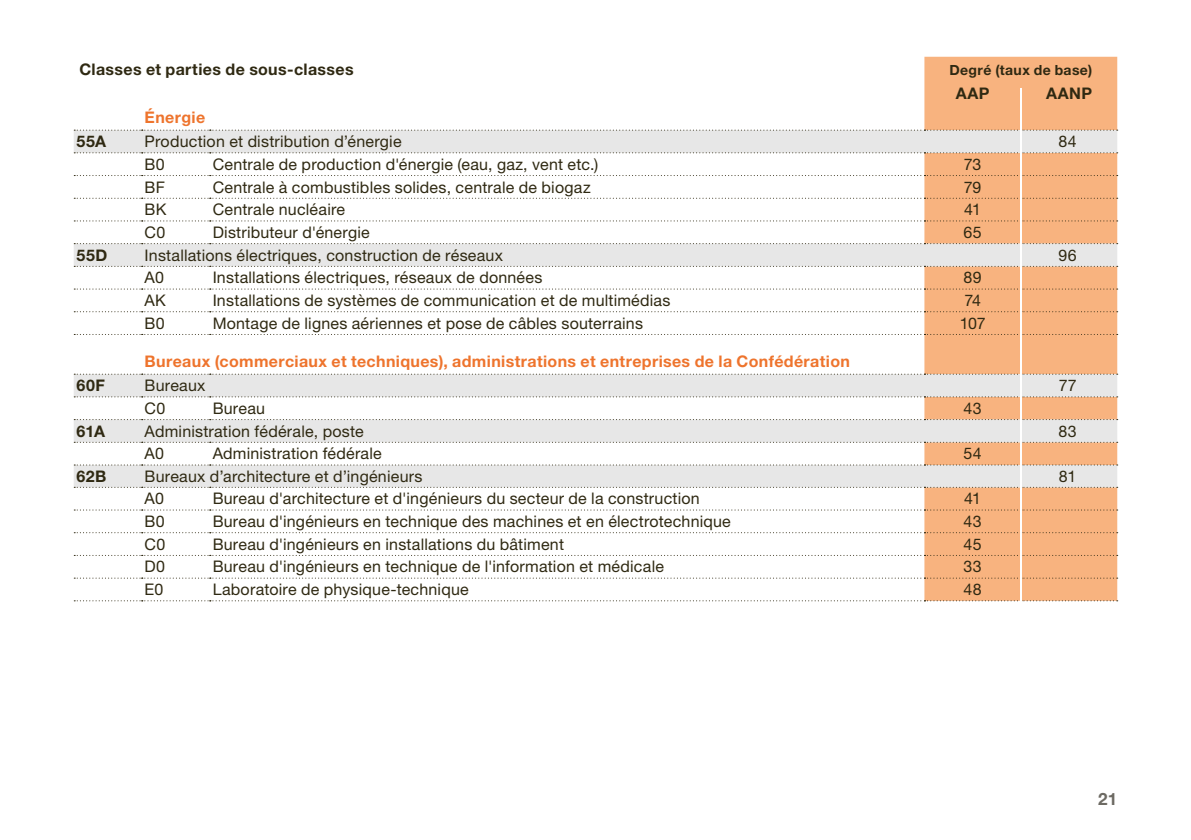
<style>
.page{position:relative;width:1191px;height:840px;background:#fff}
.page>*{position:absolute;margin:0;border:0;box-sizing:border-box;transform-origin:0 0}
.t1{font:700 17px "Helvetica Neue LT Std";color:#6d6a63}
.t2{font:16px "Helvetica Neue LT Std";letter-spacing:.015em;color:#2f2912}
.t3{font:700 16px "Helvetica Neue LT Std";letter-spacing:.025em;color:#ee742d}
.t4{font:700 16px "Helvetica Neue LT Std";letter-spacing:.025em;color:#2f2912}
.t5{font:700 14px "Helvetica Neue LT Std";letter-spacing:.025em;color:#2f2912}
</style>
<div class="page">
<div style="left:924px;top:57px;width:193px;height:543px;background:#f8b37f"></div>
<svg style="left:74px;top:130px;width:1043px;height:356px"></svg>
<svg style="left:74px;top:554px;width:1043px;height:1px"></svg>
<svg style="left:74px;top:577px;width:1043px;height:1px"></svg>
<svg style="left:74px;top:600px;width:1043px;height:1px"></svg>
<svg style="left:74px;top:129px;width:1043px;height:1px"></svg>
<svg style="left:74px;top:152px;width:1043px;height:1px"></svg>
<svg style="left:74px;top:243px;width:1043px;height:1px"></svg>
<svg style="left:74px;top:266px;width:1043px;height:1px"></svg>
<svg style="left:74px;top:373px;width:1043px;height:1px"></svg>
<svg style="left:74px;top:396px;width:1043px;height:1px"></svg>
<svg style="left:74px;top:419px;width:1043px;height:1px"></svg>
<svg style="left:74px;top:441px;width:1043px;height:1px"></svg>
<svg style="left:74px;top:464px;width:1043px;height:1px"></svg>
<svg style="left:74px;top:486px;width:1043px;height:1px"></svg>
<svg style="left:74px;top:175px;width:1043px;height:1px"></svg>
<svg style="left:74px;top:198px;width:1043px;height:1px"></svg>
<svg style="left:74px;top:220px;width:1043px;height:1px"></svg>
<svg style="left:74px;top:509px;width:1043px;height:1px"></svg>
<svg style="left:74px;top:532px;width:1043px;height:1px"></svg>
<svg style="left:74px;top:288px;width:1043px;height:1px"></svg>
<svg style="left:74px;top:311px;width:1043px;height:1px"></svg>
<svg style="left:74px;top:334px;width:1043px;height:1px"></svg>
<hr style="left:1020px;top:88px;width:2px;height:663px;background:#fff">
<p class="t4" style="left:79px;top:59px;width:276px">Classes et parties de sous-classes</p>
<p class="t5" style="left:949px;top:61px;width:144px">Degré (taux de base)</p>
<p class="t4" style="left:955px;top:83px;width:35px">AAP</p>
<p class="t4" style="left:1046px;top:83px;width:48px">AANP</p>
<p class="t3" style="left:145px;top:107px;width:62px">Énergie</p>
<p class="t4" style="left:77px;top:131px;width:31px">55A</p>
<p class="t2" style="left:145px;top:132px;width:258px">Production et distribution d’énergie</p>
<p class="t2" style="left:1058px;top:132px;width:20px">84</p>
<p class="t2" style="left:145px;top:154px;width:22px">B0</p>
<p class="t2" style="left:213px;top:154px;width:387px">Centrale de production d'énergie (eau, gaz, vent etc.)</p>
<p class="t2" style="left:963px;top:154px;width:19px">73</p>
<p class="t2" style="left:145px;top:177px;width:22px">BF</p>
<p class="t2" style="left:213px;top:177px;width:379px">Centrale à combustibles solides, centrale de biogaz</p>
<p class="t2" style="left:963px;top:177px;width:19px">79</p>
<p class="t2" style="left:145px;top:200px;width:23px">BK</p>
<p class="t2" style="left:213px;top:200px;width:134px">Centrale nucléaire</p>
<p class="t2" style="left:964px;top:200px;width:18px">41</p>
<p class="t2" style="left:145px;top:223px;width:22px">C0</p>
<p class="t2" style="left:213px;top:223px;width:159px">Distributeur d'énergie</p>
<p class="t2" style="left:963px;top:223px;width:20px">65</p>
<p class="t4" style="left:77px;top:245px;width:32px">55D</p>
<p class="t2" style="left:145px;top:245px;width:360px">Installations électriques, construction de réseaux</p>
<p class="t2" style="left:1058px;top:245px;width:20px">96</p>
<p class="t2" style="left:145px;top:268px;width:21px">A0</p>
<p class="t2" style="left:213px;top:268px;width:331px">Installations électriques, réseaux de données</p>
<p class="t2" style="left:963px;top:268px;width:20px">89</p>
<p class="t2" style="left:145px;top:291px;width:23px">AK</p>
<p class="t2" style="left:213px;top:291px;width:459px">Installations de systèmes de communication et de multimédias</p>
<p class="t2" style="left:964px;top:291px;width:18px">74</p>
<p class="t2" style="left:145px;top:313px;width:22px">B0</p>
<p class="t2" style="left:213px;top:313px;width:432px">Montage de lignes aériennes et pose de câbles souterrains</p>
<p class="t2" style="left:959px;top:313px;width:27px">107</p>
<p class="t3" style="left:145px;top:351px;width:707px">Bureaux (commerciaux et techniques), administrations et entreprises de la Confédération</p>
<p class="t4" style="left:77px;top:375px;width:30px">60F</p>
<p class="t2" style="left:145px;top:376px;width:62px">Bureaux</p>
<p class="t2" style="left:1058px;top:376px;width:19px">77</p>
<p class="t2" style="left:145px;top:398px;width:22px">C0</p>
<p class="t2" style="left:213px;top:398px;width:54px">Bureau</p>
<p class="t2" style="left:963px;top:398px;width:20px">43</p>
<p class="t4" style="left:77px;top:421px;width:30px">61A</p>
<p class="t2" style="left:145px;top:421px;width:221px">Administration fédérale, poste</p>
<p class="t2" style="left:1058px;top:421px;width:20px">83</p>
<p class="t2" style="left:145px;top:444px;width:21px">A0</p>
<p class="t2" style="left:213px;top:444px;width:171px">Administration fédérale</p>
<p class="t2" style="left:963px;top:444px;width:20px">54</p>
<p class="t4" style="left:77px;top:466px;width:31px">62B</p>
<p class="t2" style="left:145px;top:466px;width:279px">Bureaux d’architecture et d’ingénieurs</p>
<p class="t2" style="left:1059px;top:466px;width:19px">81</p>
<p class="t2" style="left:145px;top:489px;width:21px">A0</p>
<p class="t2" style="left:213px;top:489px;width:488px">Bureau d'architecture et d'ingénieurs du secteur de la construction</p>
<p class="t2" style="left:964px;top:489px;width:18px">41</p>
<p class="t2" style="left:145px;top:511px;width:22px">B0</p>
<p class="t2" style="left:213px;top:511px;width:520px">Bureau d'ingénieurs en technique des machines et en électrotechnique</p>
<p class="t2" style="left:963px;top:511px;width:20px">43</p>
<p class="t2" style="left:145px;top:534px;width:22px">C0</p>
<p class="t2" style="left:213px;top:534px;width:353px">Bureau d'ingénieurs en installations du bâtiment</p>
<p class="t2" style="left:963px;top:534px;width:20px">45</p>
<p class="t2" style="left:145px;top:557px;width:22px">D0</p>
<p class="t2" style="left:213px;top:557px;width:453px">Bureau d'ingénieurs en technique de l'information et médicale</p>
<p class="t2" style="left:963px;top:557px;width:20px">33</p>
<p class="t2" style="left:145px;top:579px;width:20px">E0</p>
<p class="t2" style="left:213px;top:579px;width:258px">Laboratoire de physique-technique</p>
<p class="t2" style="left:963px;top:579px;width:19px">48</p>
<p class="t1" style="left:1098px;top:787px;width:20px">21</p>
</div>
